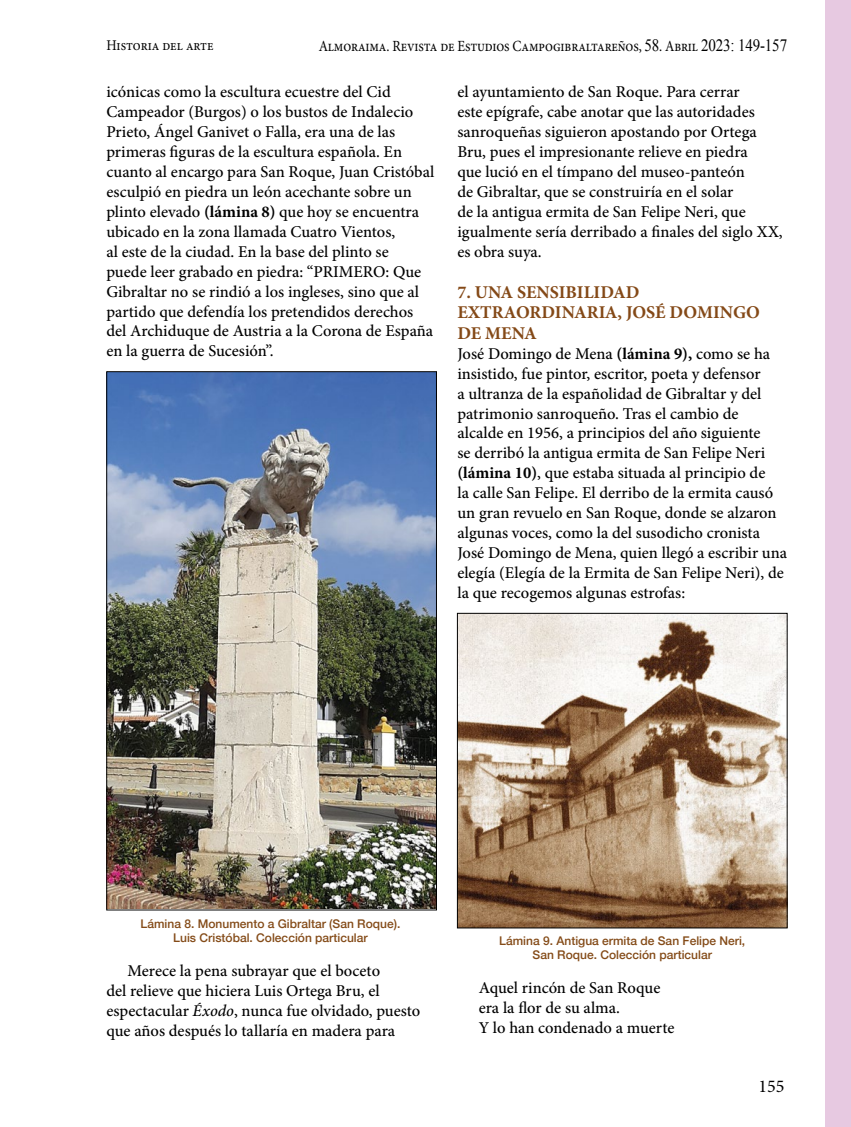
<style>
.page{position:relative;width:851px;height:1127px;background:#fff}
.page>*{position:absolute;margin:0;border:0;box-sizing:border-box;transform-origin:0 0}
.t1{font:700 18px/20.2px "Minion Pro";color:#844917}
.t2{font:18px "Minion Pro";color:#000}
.t3{font:500 16.5px/20px "Minion Pro";color:#000}
.t4{font:15.6px "Minion Pro";letter-spacing:-.01em;color:#000;scale:.87 1}
.t5{font:14.85px "Minion Pro";letter-spacing:-.005em;color:#000;scale:.91 1}
.t6{font:500 12px/14.4px "Helvetica Neue";color:#844b18;text-align:center}
.s1{font-family:"Times New Roman";font-size:17.25px}
.s2{font-weight:700}
.s3{font-style:italic}
</style>
<div class="page">
<div style="left:825px;top:0;width:25px;height:1127px;background:#e7c9e1"></div>
<img style="left:108px;top:373px;width:327px;height:535px">
<img style="left:459px;top:615px;width:326px;height:311px">
<div style="left:457px;top:613px;width:330px;height:315px;border:1px solid #000"></div>
<p class="t5" style="left:106px;top:36px;width:119px">Historia del arte</p>
<p class="t4" style="left:318px;top:35px;width:540px">Almoraima. Revista de Estudios Campogibraltareños, <span class="s1">58</span>. Abril <span class="s1">2023: 149-157</span></p>
<p class="t3" style="left:106px;top:82px;width:329px">icónicas como la escultura ecuestre del Cid Campeador (Burgos) o los bustos de Indalecio Prieto, Ángel Ganivet o Falla, era una de las primeras figuras de la escultura española. En cuanto al encargo para San Roque, Juan Cristóbal esculpió en piedra un león acechante sobre un plinto elevado <span class="s2">(lámina 8)</span> que hoy se encuentra ubicado en la zona llamada Cuatro Vientos,<br>al este de la ciudad. En la base del plinto se<br>puede leer grabado en piedra: “PRIMERO: Que Gibraltar no se rindió a los ingleses, sino que al partido que defendía los pretendidos derechos del Archiduque de Austria a la Corona de España en la guerra de Sucesión”.</p>
<p class="t3" style="left:457px;top:82px;width:327px">el ayuntamiento de San Roque. Para cerrar<br>este epígrafe, cabe anotar que las autoridades sanroqueñas siguieron apostando por Ortega Bru, pues el impresionante relieve en piedra<br>que lució en el tímpano del museo-panteón<br>de Gibraltar, que se construiría en el solar<br>de la antigua ermita de San Felipe Neri, que igualmente sería derribado a finales del siglo XX, es obra suya.</p>
<p class="t1" style="left:457px;top:282px;width:304px">7. UNA SENSIBILIDAD<br>EXTRAORDINARIA, JOSÉ DOMINGO<br>DE MENA</p>
<p class="t3" style="left:457px;top:343px;width:331px">José Domingo de Mena <span class="s2">(lámina 9),</span> como se ha insistido, fue pintor, escritor, poeta y defensor<br>a ultranza de la españolidad de Gibraltar y del patrimonio sanroqueño. Tras el cambio de alcalde en 1956, a principios del año siguiente<br>se derribó la antigua ermita de San Felipe Neri <span class="s2">(lámina 10)</span>, que estaba situada al principio de<br>la calle San Felipe. El derribo de la ermita causó un gran revuelo en San Roque, donde se alzaron algunas voces, como la del susodicho cronista José Domingo de Mena, quien llegó a escribir una elegía (Elegía de la Ermita de San Felipe Neri), de la que recogemos algunas estrofas:</p>
<p class="t6" style="left:141px;top:915px;width:261px">Lámina 8. Monumento a Gibraltar (San Roque).<br>Luis Cristóbal. Colección particular</p>
<p class="t3" style="left:106px;top:960px;width:315px;text-indent:21px">Merece la pena subrayar que el boceto<br>del relieve que hiciera Luis Ortega Bru, el espectacular <span class="s3">Éxodo</span>, nunca fue olvidado, puesto que años después lo tallaría en madera para</p>
<p class="t6" style="left:499px;top:932px;width:247px">Lámina 9. Antigua ermita de San Felipe Neri,<br>San Roque. Colección particular</p>
<p class="t3" style="left:478px;top:978px;width:197px">Aquel rincón de San Roque era la flor de su alma.<br>Y lo han condenado a muerte</p>
<p class="t2" style="left:758px;top:1074px;width:27px">155</p>
</div>
